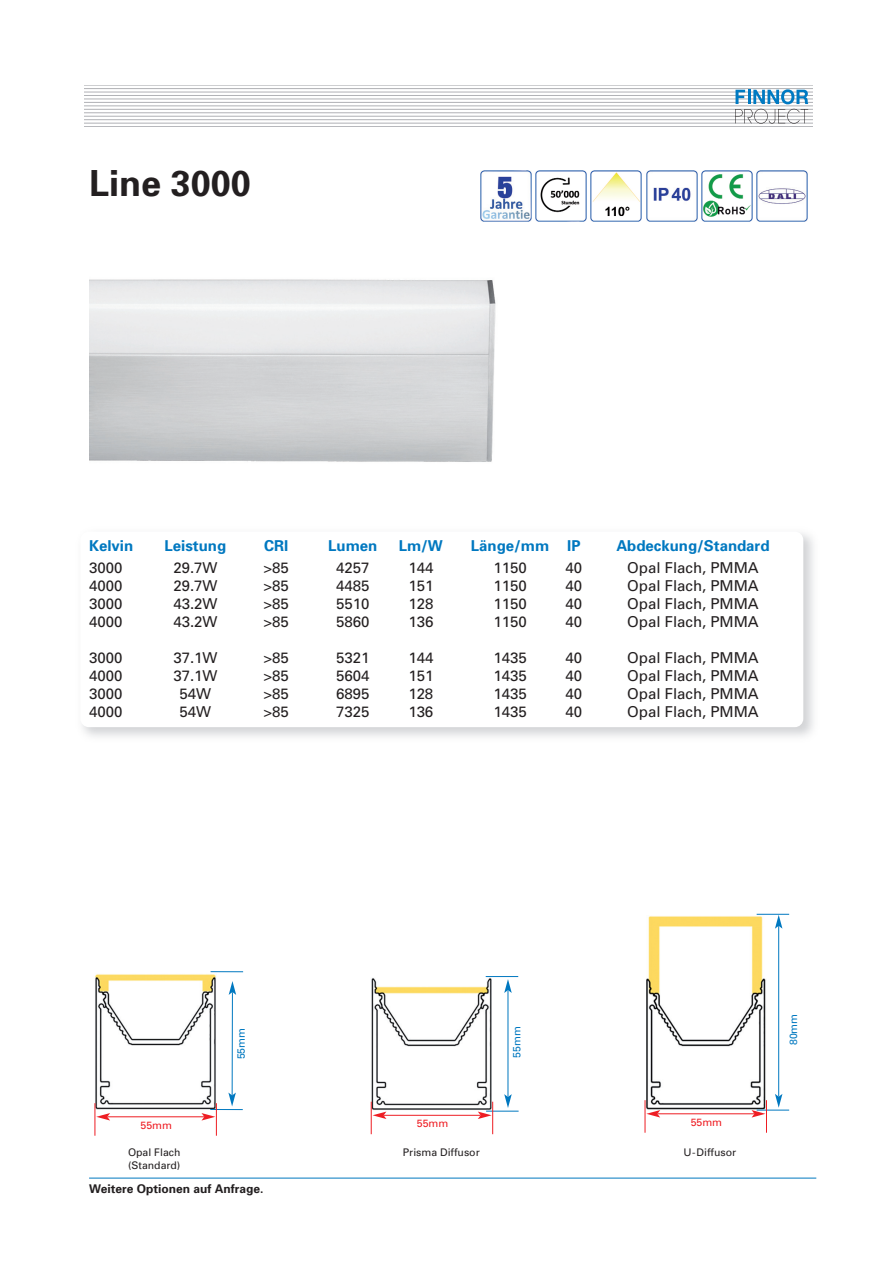
<style>
.page{position:relative;width:893px;height:1263px;background:#fff}
.page>*{position:absolute;margin:0;border:0;box-sizing:border-box;transform-origin:0 0}
.t1{font:700 36px "Univers";color:#231f20}
.t2{font:15px "Univers";color:#231f20}
.t3{font:700 15px "Univers";color:#0078c0}
.t4{font:700 12px "Univers";color:#231f20}
.t5{font:10.5px/12.6px "Univers";color:#231f20}
.t6{font:10.5px "Univers";color:#0078c0}
.t7{font:10.5px "Univers";color:#ee1d23}
</style>
<div class="page">
<hr style="left:85px;top:123px;width:727px;height:1px;background:#b2b3b7">
<hr style="left:85px;top:119px;width:727px;height:1px;background:#b2b3b7">
<hr style="left:85px;top:116px;width:727px;height:1px;background:#b2b3b7">
<hr style="left:85px;top:113px;width:727px;height:1px;background:#b2b3b7">
<hr style="left:85px;top:109px;width:727px;height:1px;background:#b2b3b7">
<hr style="left:85px;top:106px;width:727px;height:1px;background:#b2b3b7">
<hr style="left:85px;top:102px;width:727px;height:1px;background:#b2b3b7">
<hr style="left:85px;top:99px;width:727px;height:1px;background:#b2b3b7">
<hr style="left:85px;top:95px;width:727px;height:1px;background:#b2b3b7">
<hr style="left:85px;top:92px;width:727px;height:1px;background:#b2b3b7">
<hr style="left:85px;top:88px;width:727px;height:1px;background:#b2b3b7">
<hr style="left:85px;top:85px;width:727px;height:1px;background:#b2b3b7">
<hr style="left:85px;top:126px;width:727px;height:1px;background:#b2b3b7">
<svg style="left:735px;top:89px;width:73px;height:35px"></svg>
<hr style="left:89px;top:1178px;width:727px;height:1px;background:#0078c0">
<img style="left:89px;top:279px;width:407px;height:183px">
<img style="left:82px;top:533px;width:732px;height:204px">
<div style="left:80px;top:532px;width:723px;height:195px;background:#fff;border-radius:9px"></div>
<img style="left:536px;top:170px;width:51px;height:51px">
<img style="left:591px;top:170px;width:51px;height:51px">
<img style="left:646px;top:170px;width:51px;height:51px">
<img style="left:757px;top:170px;width:51px;height:51px">
<img style="left:701px;top:170px;width:51px;height:51px">
<img style="left:480px;top:170px;width:51px;height:51px">
<img style="left:94px;top:974px;width:122px;height:136px">
<img style="left:370px;top:977px;width:122px;height:134px">
<img style="left:646px;top:916px;width:120px;height:194px">
<hr style="left:778px;top:926px;width:1px;height:170px;background:#0078c0">
<svg style="left:775px;top:915px;width:7px;height:14px"></svg>
<svg style="left:775px;top:1094px;width:7px;height:14px"></svg>
<hr style="left:757px;top:914px;width:32px;height:1px;background:#0078c0">
<hr style="left:757px;top:1110px;width:32px;height:1px;background:#0078c0">
<hr style="left:508px;top:990px;width:1px;height:107px;background:#0078c0">
<svg style="left:504px;top:979px;width:8px;height:14px"></svg>
<svg style="left:504px;top:1094px;width:8px;height:14px"></svg>
<hr style="left:486px;top:976px;width:32px;height:1px;background:#0078c0">
<hr style="left:486px;top:1111px;width:33px;height:1px;background:#0078c0">
<svg style="left:228px;top:727px;width:8px;height:452px"></svg>
<hr style="left:211px;top:971px;width:32px;height:1px;background:#0078c0">
<hr style="left:210px;top:1109px;width:33px;height:1px;background:#0078c0">
<hr style="left:107px;top:1117px;width:97px;height:1px;background:#ee1d23">
<svg style="left:201px;top:1113px;width:14px;height:8px"></svg>
<svg style="left:96px;top:1113px;width:14px;height:8px"></svg>
<hr style="left:216px;top:1103px;width:1px;height:33px;background:#ee1d23">
<hr style="left:95px;top:1103px;width:1px;height:33px;background:#ee1d23">
<hr style="left:384px;top:1115px;width:96px;height:1px;background:#ee1d23">
<svg style="left:478px;top:1112px;width:14px;height:7px"></svg>
<svg style="left:372px;top:1112px;width:14px;height:7px"></svg>
<hr style="left:492px;top:1102px;width:1px;height:32px;background:#ee1d23">
<hr style="left:371px;top:1102px;width:1px;height:32px;background:#ee1d23">
<hr style="left:657px;top:1114px;width:97px;height:1px;background:#ee1d23">
<svg style="left:751px;top:1110px;width:14px;height:8px"></svg>
<svg style="left:646px;top:1110px;width:14px;height:8px"></svg>
<hr style="left:766px;top:1100px;width:1px;height:33px;background:#ee1d23">
<hr style="left:645px;top:1100px;width:1px;height:33px;background:#ee1d23">
<h1 class="t1" style="left:89px;top:170px;width:163px">Line 3000</h1>
<p class="t3" style="left:89px;top:540px;width:46px">Kelvin</p>
<p class="t3" style="left:165px;top:540px;width:63px">Leistung</p>
<p class="t3" style="left:264px;top:540px;width:26px">CRI</p>
<p class="t3" style="left:328px;top:540px;width:51px">Lumen</p>
<p class="t3" style="left:399px;top:540px;width:46px">Lm/W</p>
<p class="t3" style="left:471px;top:540px;width:111px">Länge/mm IP</p>
<p class="t3" style="left:616px;top:540px;width:155px">Abdeckung/Standard</p>
<p class="t2" style="left:89px;top:562px;width:35px">3000</p>
<p class="t2" style="left:173px;top:562px;width:46px">29.7W</p>
<p class="t2" style="left:263px;top:562px;width:27px">&gt;85</p>
<p class="t2" style="left:336px;top:562px;width:35px">4257</p>
<p class="t2" style="left:408px;top:562px;width:26px">144</p>
<p class="t2" style="left:493px;top:562px;width:35px">1150</p>
<p class="t2" style="left:566px;top:562px;width:18px">40</p>
<p class="t2" style="left:627px;top:562px;width:133px">Opal Flach, PMMA</p>
<p class="t2" style="left:89px;top:580px;width:35px">4000</p>
<p class="t2" style="left:173px;top:580px;width:46px">29.7W</p>
<p class="t2" style="left:263px;top:580px;width:27px">&gt;85</p>
<p class="t2" style="left:336px;top:580px;width:35px">4485</p>
<p class="t2" style="left:408px;top:580px;width:26px">151</p>
<p class="t2" style="left:493px;top:580px;width:35px">1150</p>
<p class="t2" style="left:566px;top:580px;width:18px">40</p>
<p class="t2" style="left:627px;top:580px;width:133px">Opal Flach, PMMA</p>
<p class="t2" style="left:89px;top:598px;width:35px">3000</p>
<p class="t2" style="left:173px;top:598px;width:46px">43.2W</p>
<p class="t2" style="left:263px;top:598px;width:27px">&gt;85</p>
<p class="t2" style="left:336px;top:598px;width:35px">5510</p>
<p class="t2" style="left:408px;top:598px;width:26px">128</p>
<p class="t2" style="left:493px;top:598px;width:35px">1150</p>
<p class="t2" style="left:566px;top:598px;width:18px">40</p>
<p class="t2" style="left:627px;top:598px;width:133px">Opal Flach, PMMA</p>
<p class="t2" style="left:89px;top:616px;width:35px">4000</p>
<p class="t2" style="left:173px;top:616px;width:46px">43.2W</p>
<p class="t2" style="left:263px;top:616px;width:27px">&gt;85</p>
<p class="t2" style="left:336px;top:616px;width:35px">5860</p>
<p class="t2" style="left:408px;top:616px;width:26px">136</p>
<p class="t2" style="left:493px;top:616px;width:35px">1150</p>
<p class="t2" style="left:566px;top:616px;width:18px">40</p>
<p class="t2" style="left:627px;top:616px;width:133px">Opal Flach, PMMA</p>
<p class="t2" style="left:89px;top:652px;width:35px">3000</p>
<p class="t2" style="left:173px;top:652px;width:46px">37.1W</p>
<p class="t2" style="left:263px;top:652px;width:27px">&gt;85</p>
<p class="t2" style="left:336px;top:652px;width:35px">5321</p>
<p class="t2" style="left:408px;top:652px;width:26px">144</p>
<p class="t2" style="left:493px;top:652px;width:35px">1435</p>
<p class="t2" style="left:566px;top:652px;width:18px">40</p>
<p class="t2" style="left:627px;top:652px;width:133px">Opal Flach, PMMA</p>
<p class="t2" style="left:89px;top:670px;width:35px">4000</p>
<p class="t2" style="left:173px;top:670px;width:46px">37.1W</p>
<p class="t2" style="left:263px;top:670px;width:27px">&gt;85</p>
<p class="t2" style="left:336px;top:670px;width:35px">5604</p>
<p class="t2" style="left:408px;top:670px;width:26px">151</p>
<p class="t2" style="left:493px;top:670px;width:35px">1435</p>
<p class="t2" style="left:566px;top:670px;width:18px">40</p>
<p class="t2" style="left:627px;top:670px;width:133px">Opal Flach, PMMA</p>
<p class="t2" style="left:89px;top:688px;width:35px">3000</p>
<p class="t2" style="left:180px;top:688px;width:33px">54W</p>
<p class="t2" style="left:263px;top:688px;width:27px">&gt;85</p>
<p class="t2" style="left:336px;top:688px;width:35px">6895</p>
<p class="t2" style="left:408px;top:688px;width:26px">128</p>
<p class="t2" style="left:493px;top:688px;width:35px">1435</p>
<p class="t2" style="left:566px;top:688px;width:18px">40</p>
<p class="t2" style="left:627px;top:688px;width:133px">Opal Flach, PMMA</p>
<p class="t2" style="left:89px;top:706px;width:35px">4000</p>
<p class="t2" style="left:180px;top:706px;width:33px">54W</p>
<p class="t2" style="left:263px;top:706px;width:27px">&gt;85</p>
<p class="t2" style="left:336px;top:706px;width:35px">7325</p>
<p class="t2" style="left:408px;top:706px;width:26px">136</p>
<p class="t2" style="left:493px;top:706px;width:35px">1435</p>
<p class="t2" style="left:566px;top:706px;width:18px">40</p>
<p class="t2" style="left:627px;top:706px;width:133px">Opal Flach, PMMA</p>
<p class="t6" style="left:237px;top:1059px;width:33px;rotate:-90deg">55mm</p>
<p class="t6" style="left:513px;top:1058px;width:33px;rotate:-90deg">55mm</p>
<p class="t7" style="left:141px;top:1121px;width:33px">55mm</p>
<p class="t7" style="left:417px;top:1120px;width:33px">55mm</p>
<p class="t7" style="left:691px;top:1118px;width:33px">55mm</p>
<p class="t5" style="left:128px;top:1147px;width:54px">Opal Flach (Standard)</p>
<p class="t5" style="left:403px;top:1147px;width:78px">Prisma Diffusor</p>
<p class="t5" style="left:683px;top:1147px;width:54px">U-Diffusor</p>
<p class="t4" style="left:89px;top:1184px;width:176px">Weitere Optionen auf Anfrage.</p>
<p class="t6" style="left:790px;top:1045px;width:33px;rotate:-90deg">80mm</p>
</div>
